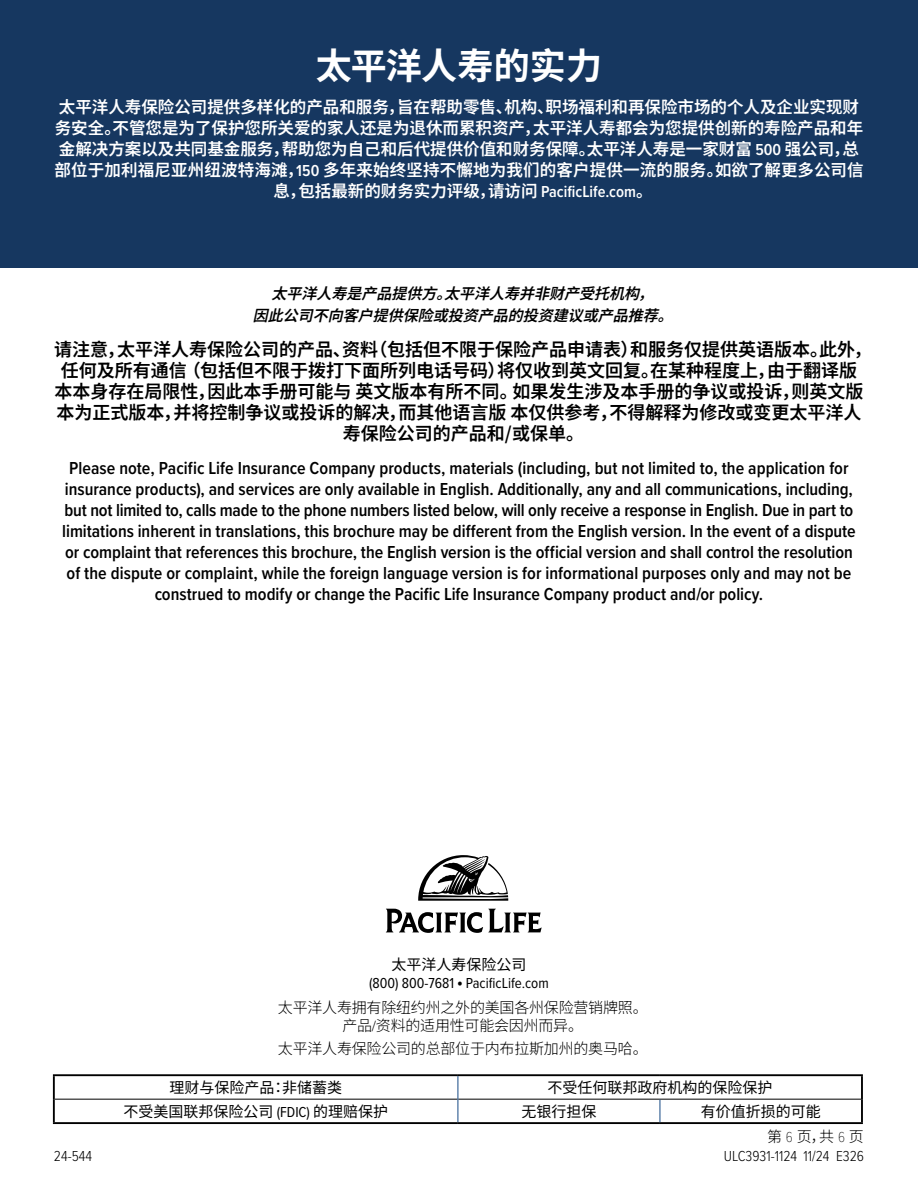
<style>
.page{position:relative;width:918px;height:1188px;background:#fff}
.page>*{position:absolute;margin:0;border:0;box-sizing:border-box;transform-origin:0 0}
.t1{font:700 36px "Noto Sans SC";color:#fff}
.t2{font:600 18px/21px "Proxima Nova Cond";color:#000;text-align:center}
.t3{font:600 18px/21px "Noto Sans SC";color:#000;text-align:center}
.t4{font:600 16.5px/21px "Noto Sans SC";color:#fff;text-align:center}
.t5{font:300 15px "Noto Sans SC";letter-spacing:-.015em;color:#000}
.t6{font:15px "Noto Sans CJK";color:#000}
.t7{font:italic 600 15px/21.8px "Noto Sans SC";color:#000;text-align:center}
.t8{font:15px "Proxima Nova Cond";color:#000}
.t9{font:300 15px "Proxima Nova Cond";color:#000}
.s1{font-family:"Proxima Nova Cond"}
.s2{font-family:"Noto Sans CJK"}
.s3{font-family:"Proxima Nova"}
.s4{font-family:"Proxima Nova Cond";font-weight:100}
</style>
<div class="page">
<div style="left:0;top:0;width:918px;height:267px;background:#163760"></div>
<hr style="left:53px;top:1074px;width:405px;height:2px;background:#000">
<hr style="left:53px;top:1076px;width:2px;height:23px;background:#000">
<hr style="left:458px;top:1074px;width:202px;height:2px;background:#000">
<hr style="left:660px;top:1074px;width:203px;height:2px;background:#000">
<hr style="left:53px;top:1099px;width:2px;height:23px;background:#000">
<hr style="left:861px;top:1099px;width:2px;height:23px;background:#000">
<hr style="left:53px;top:1122px;width:405px;height:2px;background:#000">
<hr style="left:458px;top:1122px;width:202px;height:2px;background:#000">
<hr style="left:660px;top:1122px;width:203px;height:2px;background:#000">
<hr style="left:55px;top:1099px;width:403px;height:1px;background:#000">
<hr style="left:458px;top:1099px;width:202px;height:1px;background:#000">
<hr style="left:660px;top:1099px;width:201px;height:1px;background:#000">
<hr style="left:861px;top:1076px;width:2px;height:23px;background:#000">
<svg style="left:458px;top:1076px;width:1px;height:46px"></svg>
<svg style="left:660px;top:1100px;width:1px;height:22px"></svg>
<svg style="left:386px;top:909px;width:156px;height:24px"></svg>
<svg style="left:418px;top:855px;width:90px;height:46px"></svg>
<p class="t1" style="left:316px;top:45px;width:288px">太平洋人寿的实力</p>
<p class="t4" style="left:54px;top:97px;width:811px">太平洋人寿保险公司提供多样化的产品和服务，旨在帮助零售、机构、职场福利和再保险市场的个人及企业实现财务安全。不管您是为了保护您所关爱的家人还是为退休而累积资产，太平洋人寿都会为您提供创新的寿险产品和年金解决方案以及共同基金服务，帮助您为自己和后代提供价值和财务保障。太平洋人寿是一家财富 <span class="s1">500</span> 强公司，总部位于加利福尼亚州纽波特海滩，<span class="s1">150</span> 多年来始终坚持不懈地为我们的客户提供一流的服务。如欲了解更多公司信息，包括最新的财务实力评级，请访问 <span class="s1">PacificLife.com</span>。</p>
<p class="t7" style="left:253px;top:283px;width:431px">太平洋人寿是产品提供方。太平洋人寿并非财产受托机构，<br>因此公司不向客户提供保险或投资产品的投资建议或产品推荐。</p>
<p class="t3" style="left:54px;top:339px;width:819px">请注意，太平洋人寿保险公司的产品、资料（包括但不限于保险产品申请表）和服务仅提供英语版本。此外，任何及所有通信 （包括但不限于拨打下面所列电话号码）将仅收到英文回复。在某种程度上，由于翻译版本本身存在局限性，因此本手册可能与 英文版本有所不同。如果发生涉及本手册的争议或投诉，则英文版本为正式版本，并将控制争议或投诉的解决，而其他语言版 本仅供参考，不得解释为修改或变更太平洋人寿保险公司的产品和/或保单。</p>
<p class="t2" style="left:62px;top:457px;width:795px">Please note, Pacific Life Insurance Company products, materials (including, but not limited to, the application for insurance products), and services are only available in English. Additionally, any and all communications, including, but not limited to, calls made to the phone numbers listed below, will only receive a response in English. Due in part to limitations inherent in translations, this brochure may be different from the English version. In the event of a dispute or complaint that references this brochure, the English version is the official version and shall control the resolution of the dispute or complaint, while the foreign language version is for informational purposes only and may not be construed to modify or change the Pacific Life Insurance Company product and/or policy.</p>
<p class="t6" style="left:392px;top:956px;width:136px">太平洋人寿保险公司</p>
<p class="t8" style="left:369px;top:972px;width:181px">(800) 800-7681 <span class="s2">•</span> PacificLife.com</p>
<p class="t5" style="left:278px;top:999px;width:371px">太平洋人寿拥有除纽约州之外的美国各州保险营销牌照。</p>
<p class="t5" style="left:342px;top:1017px;width:242px">产品<span class="s3">/</span>资料的适用性可能会因州而异。</p>
<p class="t5" style="left:278px;top:1040px;width:371px">太平洋人寿保险公司的总部位于内布拉斯加州的奥马哈。</p>
<p class="t6" style="left:170px;top:1079px;width:174px">理财与保险产品：非储蓄类</p>
<p class="t6" style="left:547px;top:1079px;width:227px">不受任何联邦政府机构的保险保护</p>
<p class="t6" style="left:123px;top:1103px;width:266px">不受美国联邦保险公司 <span class="s1">(FDIC)</span> 的理赔保护</p>
<p class="t6" style="left:521px;top:1103px;width:76px">无银行担保</p>
<p class="t6" style="left:701px;top:1103px;width:121px">有价值折损的可能</p>
<p class="t5" style="left:767px;top:1128px;width:98px">第<span class="s4">6</span>页，共<span class="s4">6</span>页</p>
<p class="t9" style="left:54px;top:1145px;width:40px">24-544</p>
<p class="t9" style="left:724px;top:1145px;width:142px">ULC3931-1124 11/24 E326</p>
</div>
